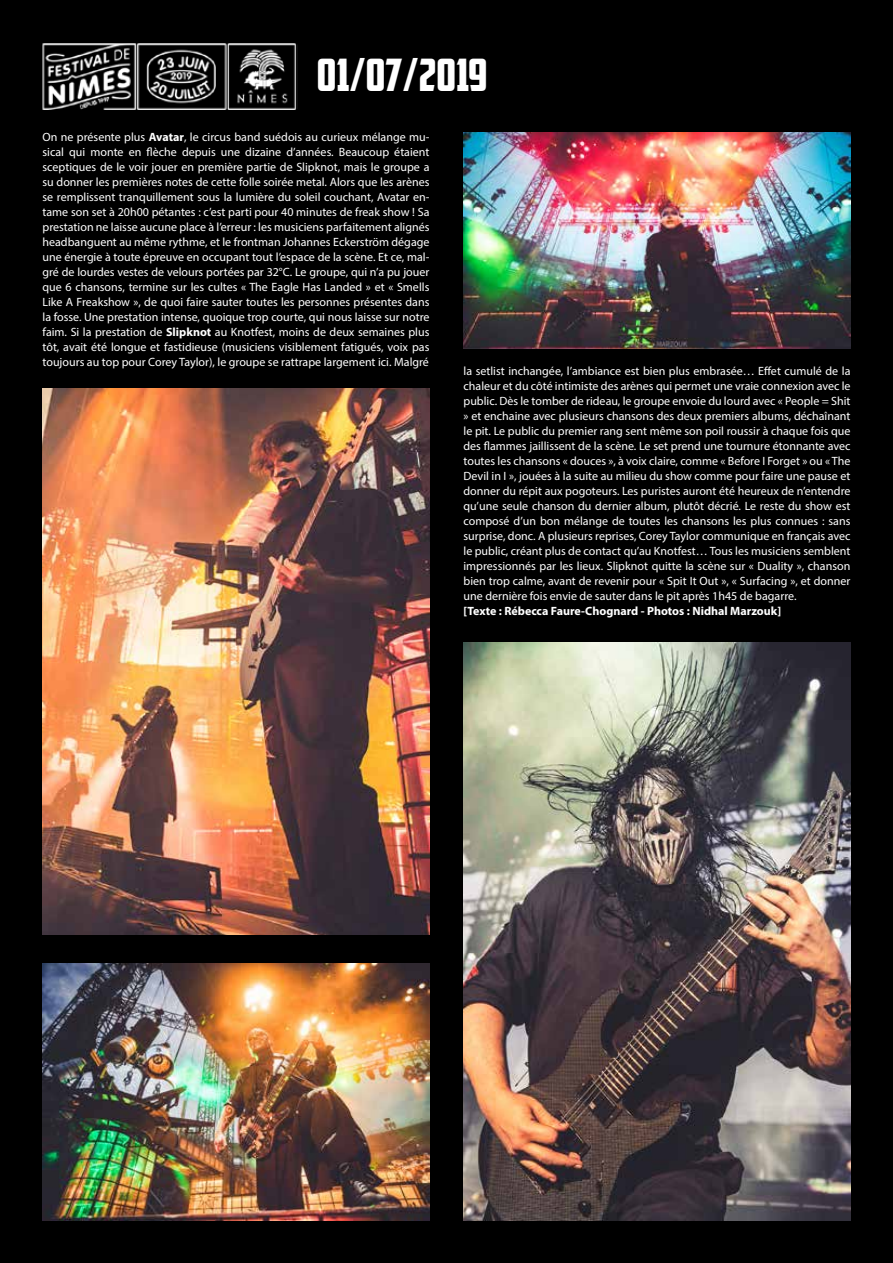
<style>
.page{position:relative;width:893px;height:1263px;background:#000}
.page>*{position:absolute;margin:0;border:0;box-sizing:border-box;transform-origin:0 0}
.t1{font:45px "American Captain";color:#fff}
.t2{font:12px/15px "Myriad Pro";color:#fff;text-align:justify}
.t3{font:700 12px "Myriad Pro";color:#fff}
.s1{font-weight:700}
</style>
<div class="page">
<img style="left:463px;top:132px;width:387px;height:217px">
<img style="left:43px;top:388px;width:386px;height:546px">
<img style="left:463px;top:642px;width:387px;height:578px">
<img style="left:43px;top:963px;width:386px;height:257px">
<img style="left:42px;top:43px;width:256px;height:67px">
<h1 class="t1" style="left:317px;top:47px;width:172px">01/07/2019</h1>
<p class="t2" style="left:43px;top:130px;width:388px">On ne présente plus <span class="s1">Avatar</span>, le circus band suédois au curieux mélange mu&shy;sical qui monte en flèche depuis une dizaine d’années. Beaucoup étaient sceptiques de le voir jouer en première partie de Slipknot, mais le groupe a su donner les premières notes de cette folle soirée metal. Alors que les arènes se remplissent tranquillement sous la lumière du soleil couchant, Avatar en&shy;tame son set à 20h00 pétantes : c’est parti pour 40 minutes de freak show ! Sa prestation ne laisse aucune place à l’erreur : les musiciens parfaitement alignés headbanguent au même rythme, et le frontman Johannes Eckerström dégage une énergie à toute épreuve en occupant tout l’espace de la scène. Et ce, mal&shy;gré de lourdes vestes de velours portées par 32°C. Le groupe, qui n’a pu jouer que 6 chansons, termine sur les cultes « The Eagle Has Landed » et « Smells Like A Freakshow », de quoi faire sauter toutes les personnes présentes dans la fosse. Une prestation intense, quoique trop courte, qui nous laisse sur notre faim. Si la prestation de <span class="s1">Slipknot</span> au Knotfest, moins de deux semaines plus tôt, avait été longue et fastidieuse (musiciens visiblement fatigués, voix pas toujours au top pour Corey Taylor), le groupe se rattrape largement ici. Malgré</p>
<p class="t2" style="left:463px;top:363px;width:388px">la setlist inchangée, l’ambiance est bien plus embrasée… Effet cumulé de la chaleur et du côté intimiste des arènes qui permet une vraie connexion avec le public. Dès le tomber de rideau, le groupe envoie du lourd avec « People = Shit » et enchaine avec plusieurs chansons des deux premiers albums, déchaînant le pit. Le public du premier rang sent même son poil roussir à chaque fois que des flammes jaillissent de la scène. Le set prend une tournure étonnante avec toutes les chansons « douces », à voix claire, comme « Before I Forget » ou « The Devil in I », jouées à la suite au milieu du show comme pour faire une pause et donner du répit aux pogoteurs. Les puristes auront été heureux de n’entendre qu’une seule chanson du dernier album, plutôt décrié. Le reste du show est composé d’un bon mélange de toutes les chansons les plus connues : sans surprise, donc. A plusieurs reprises, Corey Taylor communique en français avec le public, créant plus de contact qu’au Knotfest… Tous les musiciens semblent impressionnés par les lieux. Slipknot quitte la scène sur « Duality », chanson bien trop calme, avant de revenir pour « Spit It Out », « Surfacing », et donner une dernière fois envie de sauter dans le pit après 1h45 de bagarre.</p>
<p class="t3" style="left:463px;top:603px;width:319px">[Texte : Rébecca Faure-Chognard - Photos : Nidhal Marzouk]</p>
</div>
